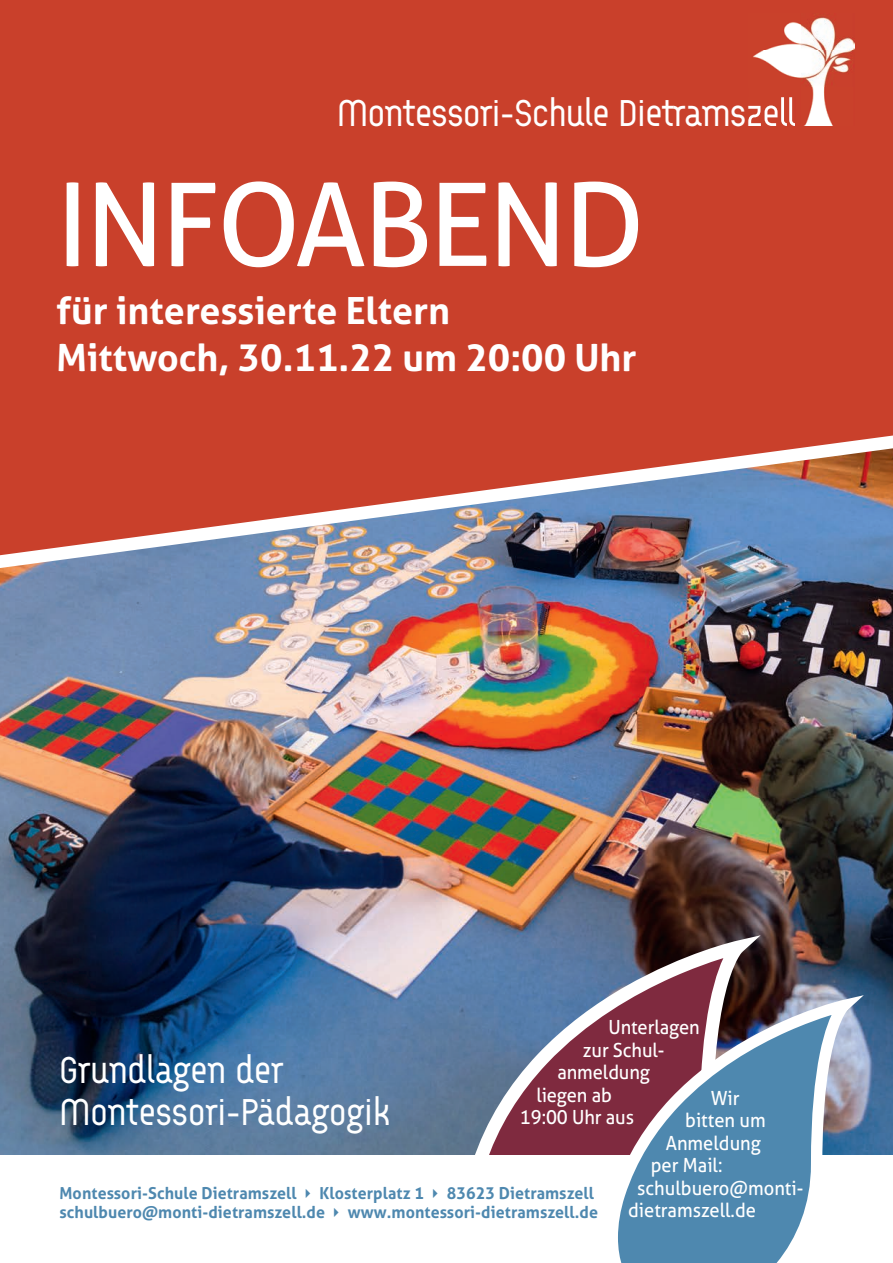
<style>
.page{position:relative;width:893px;height:1263px;background:#fff}
.page>*{position:absolute;margin:0;border:0;box-sizing:border-box;transform-origin:0 0}
.t1{font:115.5px "Aller";letter-spacing:-.025em;color:#fff}
.t2{font:37.5px/42px "Arcus";color:#fff}
.t3{font:700 37.5px/46.5px "Aller";color:#fff}
.t4{font:19.5px "Aller";color:#fff;scale:.94 1}
.t5{font:700 16.5px "Aller";letter-spacing:.005em;color:#4e88af}
</style>
<div class="page">
<img style="left:0;top:570px;width:893px;height:585px">
<div style="left:0;top:0;width:893px;height:433px;background:#c9402b"></div>
<svg style="left:463px;top:935px;width:298px;height:220px;background:#726a84"></svg>
<img style="left:0;top:433px;width:893px;height:137px">
<svg style="left:599px;top:1005px;width:8px;height:150px"></svg>
<svg style="left:607px;top:995px;width:257px;height:268px;fill:#4e88af"></svg>
<img style="left:748px;top:14px;width:107px;height:111px">
<img style="left:748px;top:97px;width:47px;height:28px">
<h2 class="t2" style="left:337px;top:92px;width:460px">Montessori-Schule Dietramszell</h2>
<h1 class="t1" style="left:56px;top:155px;width:590px">INFOABEND</h1>
<h2 class="t3" style="left:56px;top:288px;width:582px">für interessierte Eltern<br>Mittwoch, 30.11.22 um 20:00 Uhr</h2>
<p class="t4" style="left:608px;top:1015px;width:99px">Unterlagen</p>
<p class="t4" style="left:583px;top:1038px;width:88px">zur Schul-</p>
<p class="t4" style="left:557px;top:1060px;width:100px">an mel dung</p>
<p class="t4" style="left:536px;top:1083px;width:82px">liegen ab</p>
<p class="t4" style="left:520px;top:1105px;width:123px">19:00 Uhr aus</p>
<h2 class="t2" style="left:60px;top:1049px;width:333px">Grundlagen der<br>Montessori-Pädagogik</h2>
<p class="t4" style="left:711px;top:1086px;width:32px">Wir</p>
<p class="t4" style="left:685px;top:1108px;width:87px">bitten um</p>
<p class="t4" style="left:666px;top:1131px;width:103px">Anmeldung</p>
<p class="t4" style="left:651px;top:1154px;width:78px">per Mail:</p>
<p class="t4" style="left:637px;top:1176px;width:178px">schulbuero@monti-</p>
<p class="t4" style="left:628px;top:1199px;width:137px">dietramszell.de</p>
<p class="t5" style="left:60px;top:1183px;width:239px">Montessori-Schule Dietramszell</p>
<p class="t5" style="left:319px;top:1183px;width:106px">Klosterplatz 1</p>
<p class="t5" style="left:447px;top:1183px;width:149px">83623 Dietramszell</p>
<p class="t5" style="left:59px;top:1202px;width:267px">schulbuero@monti-dietramszell.de</p>
<p class="t5" style="left:348px;top:1202px;width:252px">www.montessori-dietramszell.de</p>
</div>
